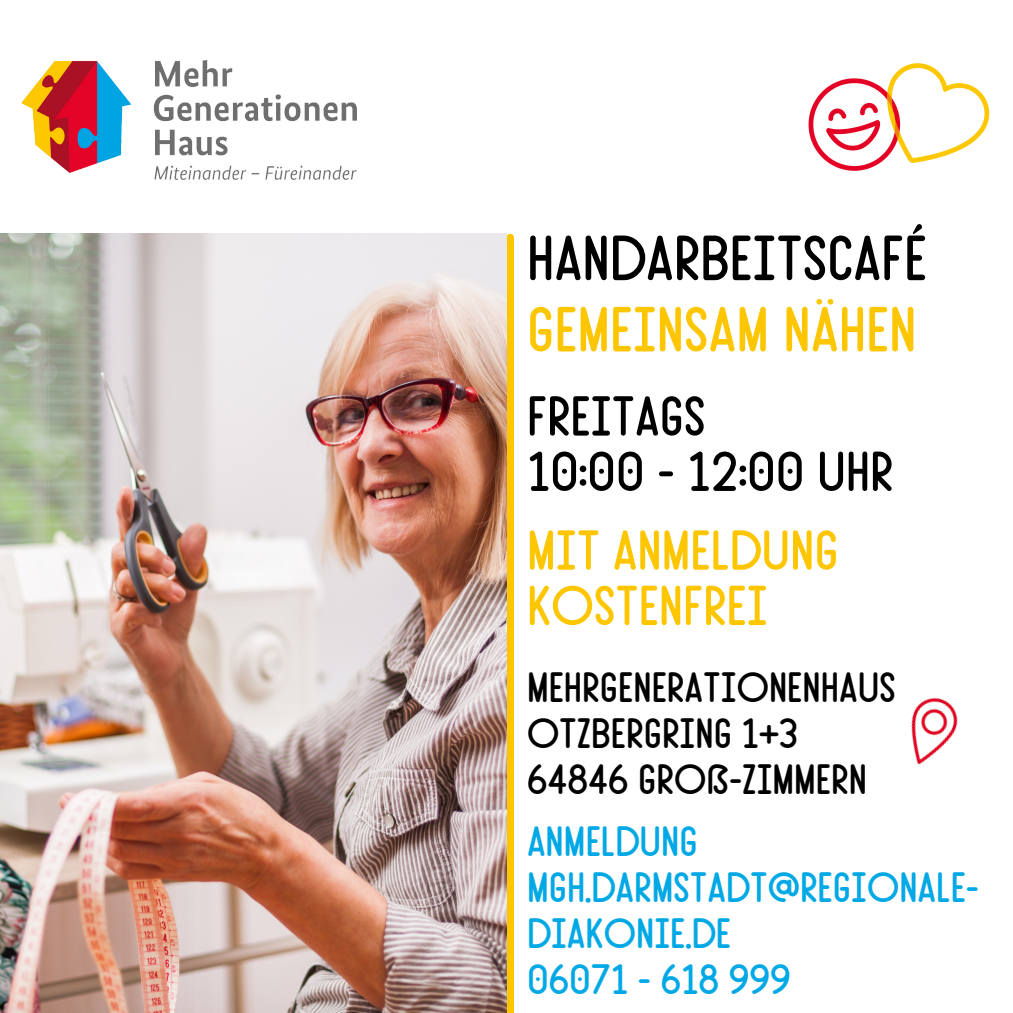
<style>
.page{position:relative;width:1013px;height:1013px;background:#fff}
.page>*{position:absolute;margin:0;border:0;box-sizing:border-box;transform-origin:0 0}
.t1{font:63.75px "MGH Soft";color:#000}
.t2{font:63.75px "MGH Soft";color:#fdc600}
.t3{font:56.25px "MGH Soft";color:#000}
.t4{font:56.25px "MGH Soft";color:#fdc600}
.t5{font:42.5px/46px "MGH Soft";color:#00a8e5}
.t6{font:42.5px "MGH Soft";color:#000}
</style>
<div class="page">
<img style="left:0;top:234px;width:506px;height:778px">
<div style="left:506px;top:237px;width:8px;height:775px;background:#fdc600"></div>
<img style="left:21px;top:61px;width:336px;height:118px">
<img style="left:808px;top:63px;width:182px;height:108px">
<img style="left:911px;top:697px;width:47px;height:68px">
<p class="t1" style="left:527px;top:216px;width:401px">HANDARBEITSCAFÉ</p>
<p class="t2" style="left:527px;top:288px;width:391px">GEMEINSAM NÄHEN</p>
<p class="t3" style="left:527px;top:379px;width:180px">FREITAGS</p>
<p class="t3" style="left:527px;top:434px;width:368px">10:00 - 12:00 UHR</p>
<p class="t4" style="left:527px;top:513px;width:313px">MIT ANMELDUNG</p>
<p class="t4" style="left:527px;top:569px;width:242px">KOSTENFREI</p>
<p class="t6" style="left:527px;top:659px;width:370px">MEHRGENERATIONENHAUS</p>
<p class="t6" style="left:527px;top:705px;width:272px">OTZBERGRING 1+3</p>
<p class="t6" style="left:527px;top:751px;width:341px">64846 GROß-ZIMMERN</p>
<p class="t5" style="left:527px;top:816px;width:172px">ANMELDUNG</p>
<p class="t5" style="left:527px;top:862px;width:453px">MGH.DARMSTADT@REGIONALE-<br>DIAKONIE.DE</p>
<p class="t5" style="left:527px;top:954px;width:265px">06071 - 618 999</p>
</div>
